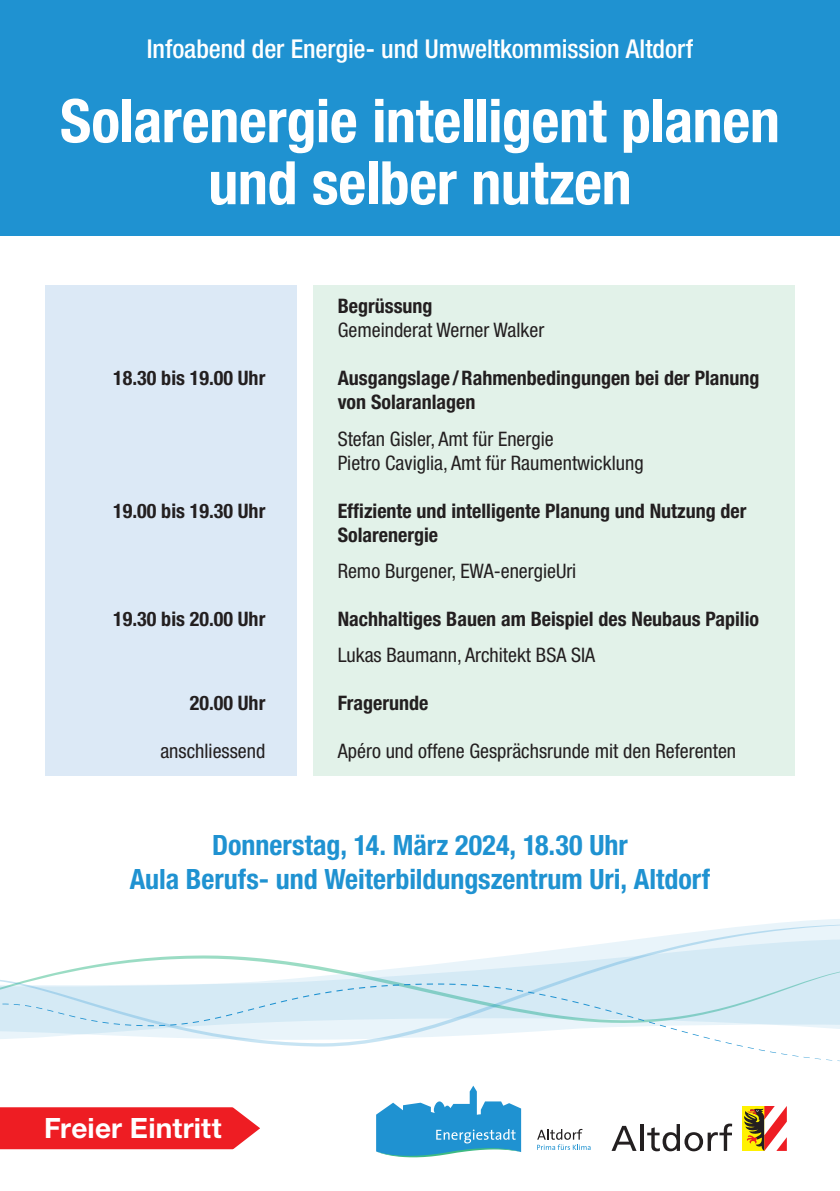
<style>
.page{position:relative;width:840px;height:1191px;background:#fff}
.page>*{position:absolute;margin:0;border:0;box-sizing:border-box;transform-origin:0 0}
.t1{font:700 condensed 60px/62px "Helvetica Neue LT Std";letter-spacing:-.005em;color:#fff;text-align:center}
.t2{font:700 condensed 28px/33.6px "Helvetica Neue LT Std";color:#1f92d1;text-align:center}
.t3{font:700 28px "Helvetica Neue LT Std";letter-spacing:.005em;color:#fff}
.t4{font:500 condensed 26px "Helvetica Neue LT Std";letter-spacing:-.005em;color:#fff}
.t5{font:700 condensed 20px/24px "Helvetica Neue LT Std";color:#231f20}
.t6{font:condensed 20px/24px "Helvetica Neue LT Std";color:#231f20}
</style>
<div class="page">
<svg style="left:642px;top:919px;width:197px;height:20px;fill:#e9f4fa"></svg>
<svg style="left:0;top:939px;width:839px;height:100px"></svg>
<svg style="left:2px;top:983px;width:837px;height:78px"></svg>
<div style="left:0;top:0;width:839px;height:235px;background:#1f92d1"></div>
<div style="left:313px;top:285px;width:481px;height:490px;background:#e2f2e9"></div>
<div style="left:45px;top:285px;width:251px;height:490px;background:#dce9f6"></div>
<svg style="left:376px;top:1085px;width:145px;height:72px"></svg>
<svg style="left:537px;top:1128px;width:53px;height:22px"></svg>
<svg style="left:612px;top:1125px;width:24px;height:25px"></svg>
<hr style="left:640px;top:1124px;width:3px;height:26px;background:#231f20">
<svg style="left:647px;top:1123px;width:84px;height:28px"></svg>
<svg style="left:742px;top:1106px;width:44px;height:45px"></svg>
<svg style="left:0;top:1107px;width:260px;height:43px"></svg>
<h3 class="t4" style="left:147px;top:33px;width:547px">Infoabend der Energie- und Umweltkommission Altdorf</h3>
<h1 class="t1" style="left:60px;top:89px;width:721px">Solarenergie intelligent planen und selber nutzen</h1>
<p class="t5" style="left:113px;top:366px;width:153px">18.30 bis 19.00 Uhr</p>
<p class="t5" style="left:113px;top:498px;width:153px">19.00 bis 19.30 Uhr</p>
<p class="t5" style="left:113px;top:606px;width:153px">19.30 bis 20.00 Uhr</p>
<p class="t5" style="left:190px;top:690px;width:77px">20.00 Uhr</p>
<p class="t6" style="left:160px;top:738px;width:106px">anschliessend</p>
<p class="t5" style="left:337px;top:294px;width:96px">Begrüssung</p>
<p class="t6" style="left:337px;top:318px;width:208px">Gemeinderat Werner Walker</p>
<p class="t5" style="left:337px;top:366px;width:423px">Ausgangslage /Rahmenbedingungen bei der Planung von Solaranlagen</p>
<p class="t6" style="left:337px;top:426px;width:307px">Stefan Gisler, Amt für Energie<br>Pietro Caviglia, Amt für Raumentwicklung</p>
<p class="t5" style="left:337px;top:498px;width:410px">Effiziente und intelligente Planung und Nutzung der<br>Solarenergie</p>
<p class="t6" style="left:337px;top:558px;width:240px">Remo Burgener, EWA-energieUri</p>
<p class="t5" style="left:337px;top:606px;width:423px">Nachhaltiges Bauen am Beispiel des Neubaus Papilio</p>
<p class="t6" style="left:337px;top:642px;width:259px">Lukas Baumann, Architekt BSA SIA</p>
<p class="t5" style="left:337px;top:690px;width:92px">Fragerunde</p>
<p class="t6" style="left:337px;top:738px;width:400px">Apéro und offene Gesprächsrunde mit den Referenten</p>
<h2 class="t2" style="left:130px;top:828px;width:581px">Donnerstag, 14. März 2024, 18.30 Uhr<br>Aula Berufs- und Weiterbildungszentrum Uri, Altdorf</h2>
<h2 class="t3" style="left:44px;top:1110px;width:179px">Freier Eintritt</h2>
</div>
